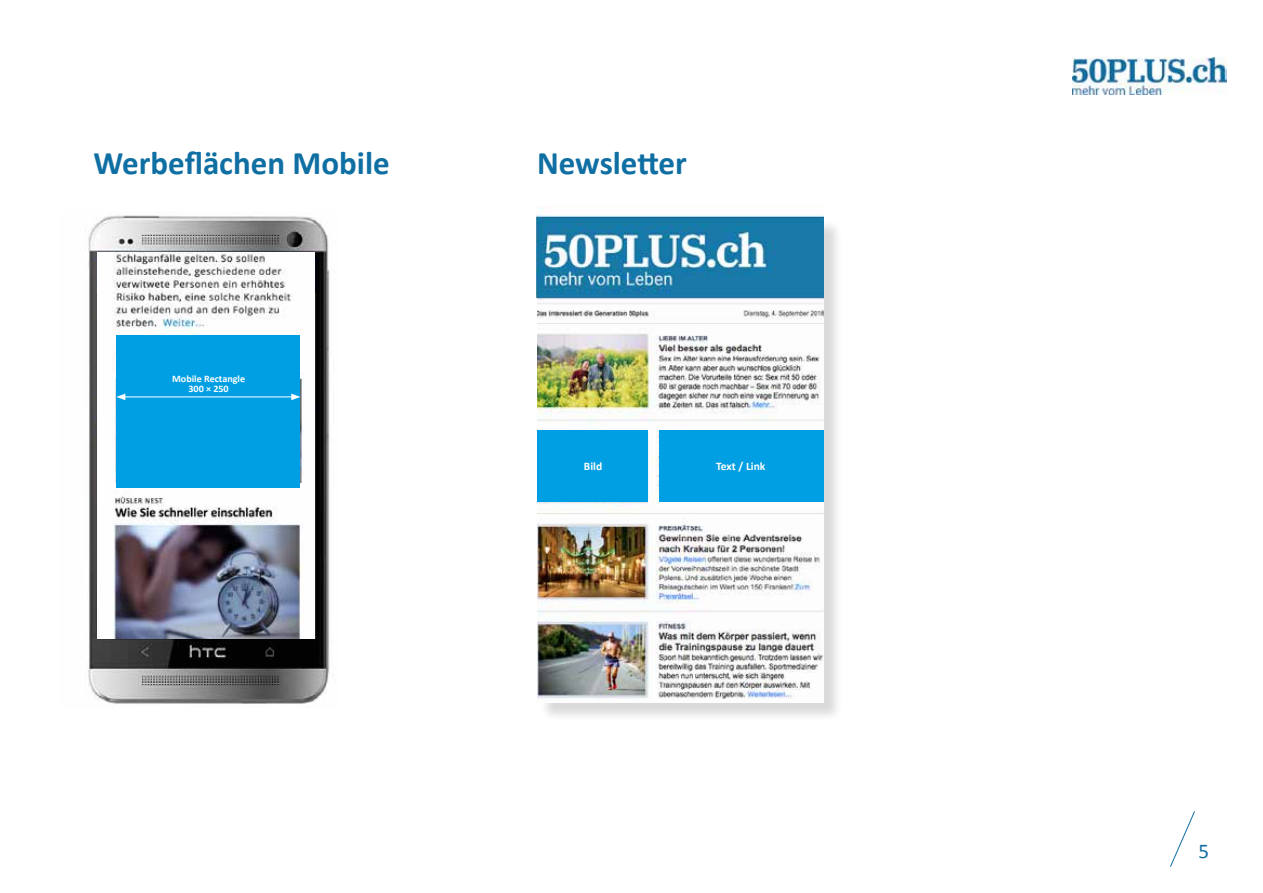
<style>
.page{position:relative;width:1263px;height:893px;background:#fff}
.page>*{position:absolute;margin:0;border:0;box-sizing:border-box;transform-origin:0 0}
.t1{font:700 33px "Calibri";color:#0f6fa3}
.t2{font:21px "Calibri";color:#0f6fa3}
.t3{font:700 11.55px "Calibri";color:#fff}
.t4{font:700 9.9px/9.9px "Calibri";color:#fff;text-align:center}
</style>
<div class="page">
<svg style="left:1170px;top:811px;width:25px;height:56px"></svg>
<img style="left:1072px;top:58px;width:154px;height:36px">
<img style="left:85px;top:215px;width:245px;height:489px">
<img style="left:98px;top:482px;width:216px;height:156px">
<img style="left:97px;top:252px;width:218px;height:230px">
<div style="left:116px;top:335px;width:184px;height:152px;background:#009fe3"></div>
<hr style="left:123px;top:397px;width:171px;height:1px;background:#fff">
<svg style="left:116px;top:394px;width:9px;height:6px"></svg>
<svg style="left:291px;top:394px;width:9px;height:6px"></svg>
<div style="left:540px;top:220px;width:303px;height:502px;background:#000;opacity:.15"></div>
<img style="left:537px;top:298px;width:287px;height:405px">
<div style="left:659px;top:430px;width:165px;height:72px;background:#009fe3"></div>
<div style="left:537px;top:430px;width:111px;height:72px;background:#009fe3"></div>
<img style="left:536px;top:208px;width:288px;height:90px">
<p class="t1" style="left:94px;top:142px;width:298px">Werbeflächen Mobile</p>
<p class="t1" style="left:537px;top:142px;width:151px">Newsletter</p>
<p class="t4" style="left:172px;top:373px;width:74px">Mobile Rectangle<br>300 × 250</p>
<p class="t3" style="left:584px;top:459px;width:20px">Bild</p>
<p class="t3" style="left:716px;top:459px;width:51px">Text / Link</p>
<p class="t2" style="left:1198px;top:838px;width:12px">5</p>
</div>
